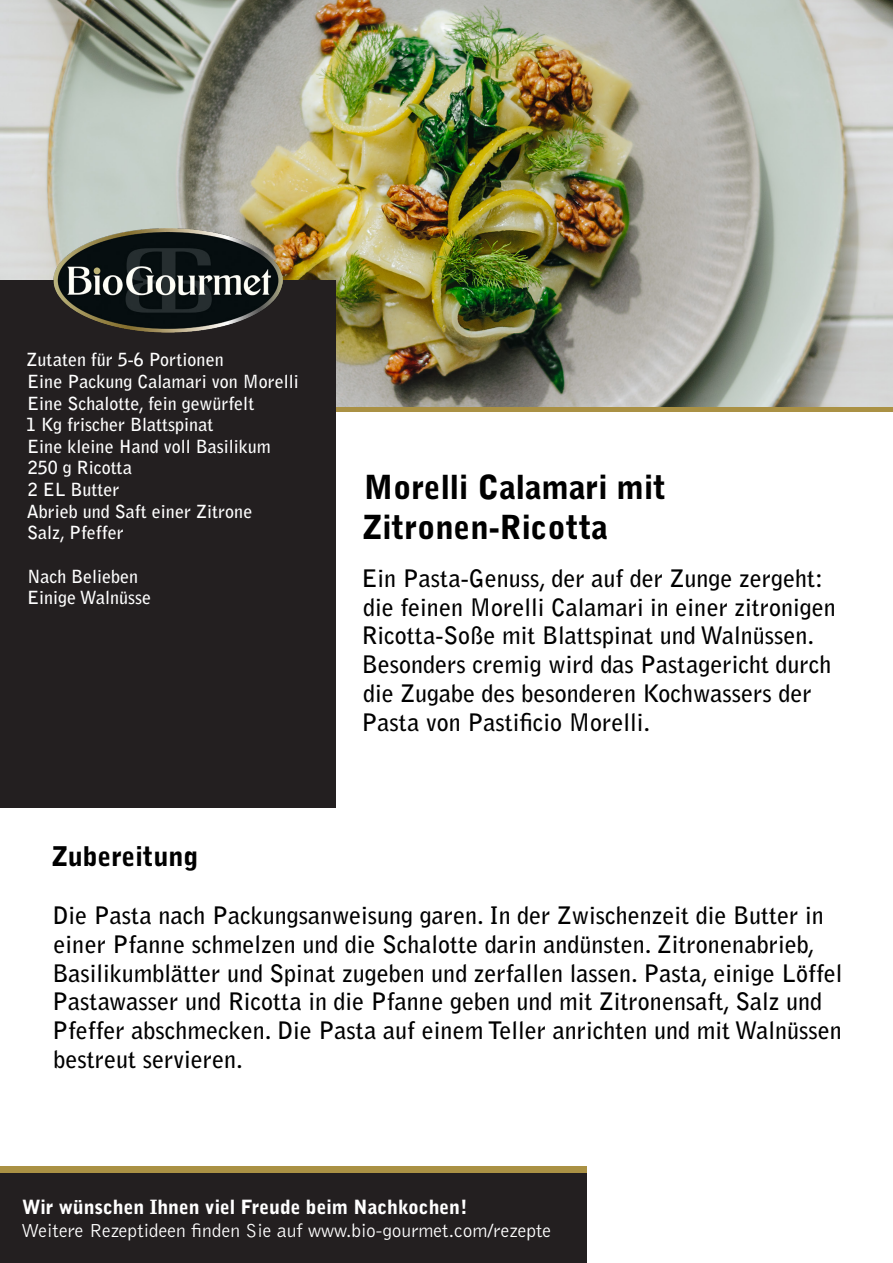
<style>
.page{position:relative;width:893px;height:1263px;background:#fff}
.page>*{position:absolute;margin:0;border:0;box-sizing:border-box;transform-origin:0 0}
.t1{font:900 33px "Bell Gothic Std";color:#000}
.t2{font:900 27px "Bell Gothic Std";color:#000}
.t3{font:700 24px/28.8px "Bell Gothic Std";color:#000}
.t4{font:300 19.5px/23.4px "Bell Gothic Std";color:#fff}
.t5{font:700 18px "Bell Gothic Std";color:#fff}
.s1{font-weight:900}
</style>
<div class="page">
<div style="left:0;top:406px;width:893px;height:5px;background:#aa9144"></div>
<img style="left:0;top:0;width:893px;height:406px">
<div style="left:0;top:281px;width:336px;height:527px;background:#231f20"></div>
<img style="left:53px;top:229px;width:230px;height:104px">
<div style="left:0;top:1172px;width:587px;height:91px;background:#231f20"></div>
<div style="left:0;top:1166px;width:587px;height:6px;background:#aa9144"></div>
<p class="t5" style="left:26px;top:349px;width:199px">Zutaten für 5-6 Portionen</p>
<p class="t5" style="left:27px;top:371px;width:273px">Eine Packung Calamari von Morelli</p>
<p class="t5" style="left:27px;top:392px;width:229px">Eine Schalotte, fein gewürfelt</p>
<p class="t5" style="left:26px;top:414px;width:189px">1 Kg frischer Blattspinat</p>
<p class="t5" style="left:27px;top:435px;width:245px">Eine kleine Hand voll Basilikum</p>
<p class="t5" style="left:28px;top:457px;width:106px">250 g Ricotta</p>
<p class="t5" style="left:28px;top:479px;width:93px">2 EL Butter</p>
<p class="t5" style="left:27px;top:500px;width:227px">Abrieb und Saft einer Zitrone</p>
<p class="t5" style="left:27px;top:522px;width:98px">Salz, Pfeffer</p>
<p class="t5" style="left:27px;top:565px;width:112px">Nach Belieben</p>
<p class="t5" style="left:27px;top:587px;width:125px">Einige Walnüsse</p>
<p class="t1" style="left:364px;top:468px;width:304px">Morelli Calamari mit</p>
<p class="t1" style="left:362px;top:508px;width:247px">Zitronen-Ricotta</p>
<p class="t3" style="left:361px;top:564px;width:476px">Ein Pasta-Genuss, der auf der Zunge zergeht: die feinen Morelli Calamari in einer zitronigen Ricotta-Soße mit Blattspinat und Walnüssen.<br>Besonders cremig wird das Pastagericht durch die Zugabe des besonderen Kochwassers der Pasta von Pastificio Morelli.</p>
<p class="t2" style="left:51px;top:841px;width:149px">Zubereitung</p>
<p class="t3" style="left:52px;top:901px;width:792px">Die Pasta nach Packungsanweisung garen. In der Zwischenzeit die Butter in einer Pfanne schmelzen und die Schalotte darin andünsten. Zitronenabrieb, Basilikumblätter und Spinat zugeben und zerfallen lassen. Pasta, einige Löffel Pastawasser und Ricotta in die Pfanne geben und mit Zitronensaft, Salz und Pfeffer abschmecken. Die Pasta auf einem Teller anrichten und mit Walnüssen bestreut servieren.</p>
<p class="t4" style="left:21px;top:1196px;width:531px"><span class="s1">Wir wünschen Ihnen viel Freude beim Nachkochen!<br></span>Weitere Rezeptideen finden Sie auf www.bio-gourmet.com/rezepte</p>
</div>
